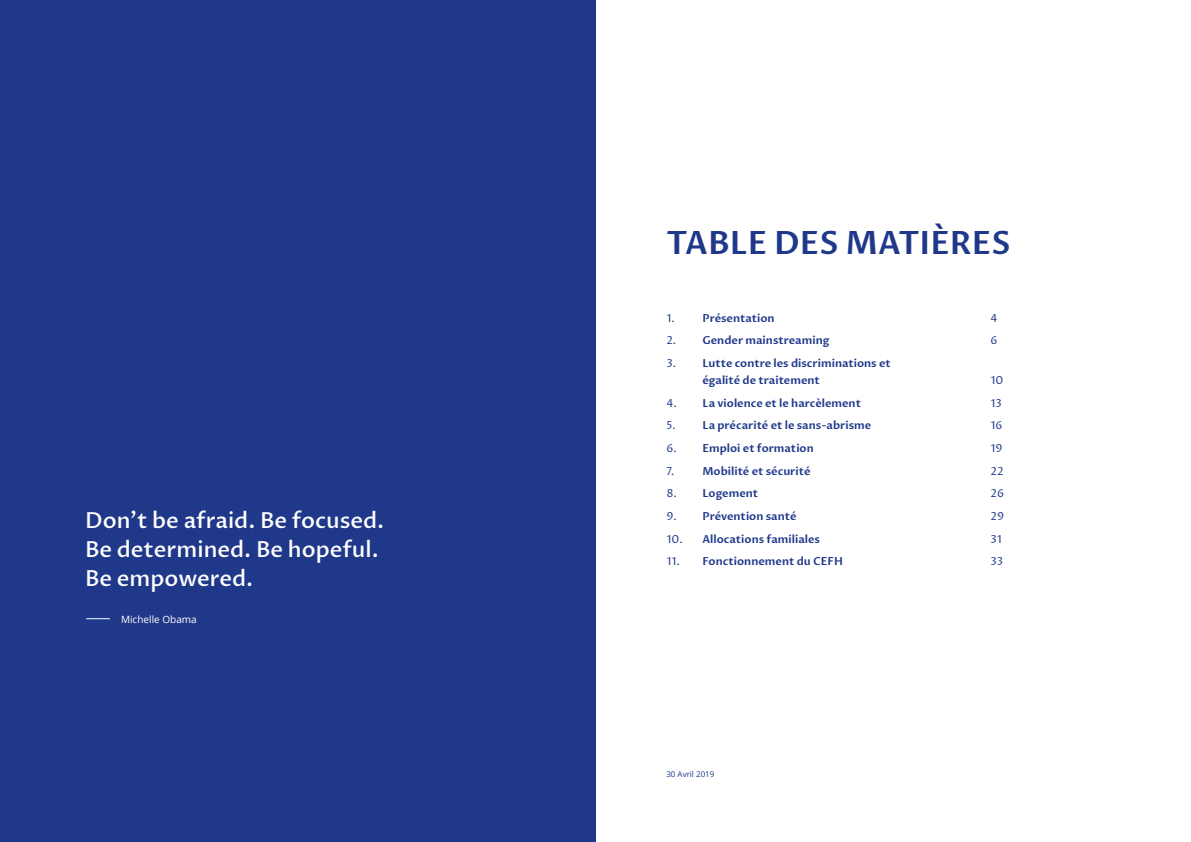
<style>
.page{position:relative;width:1191px;height:842px;background:#fff}
.page>*{position:absolute;margin:0;border:0;box-sizing:border-box;transform-origin:0 0}
.t1{font:600 32px "Proza Libre";color:#1f388a}
.t2{font:500 22px/29px "Proza Libre";color:#fff}
.t3{font:600 11px/17px "Proza Libre";color:#1f388a}
.t4{font:11px "Proza Libre";color:#1f388a}
.t5{font:10px "Open Sans";color:#fff}
.t6{font:8px "Open Sans";color:#1f388a}
.s1{font-weight:400}
</style>
<div class="page">
<div style="left:0;top:0;width:595px;height:842px;background:#1f388a"></div>
<svg style="left:86px;top:618px;width:24px;height:1px"></svg>
<h2 class="t2" style="left:85px;top:506px;width:301px">Don’t be afraid. Be focused.<br>Be determined. Be hopeful.<br>Be empowered.</h2>
<p class="t5" style="left:121px;top:612px;width:77px">Michelle Obama</p>
<h1 class="t1" style="left:666px;top:223px;width:346px">TABLE DES MATIÈRES</h1>
<p class="t4" style="left:666px;top:311px;width:10px">1.</p>
<p class="t3" style="left:702px;top:310px;width:74px">Présentation</p>
<p class="t4" style="left:990px;top:311px;width:8px">4</p>
<p class="t3" style="left:666px;top:332px;width:165px"><span class="s1">2.</span> Gender mainstreaming</p>
<p class="t4" style="left:990px;top:334px;width:9px">6</p>
<p class="t3" style="left:702px;top:355px;width:190px;text-indent:-36px"><span class="s1">3.</span> Lutte contre les discriminations et égalité de traitement</p>
<p class="t4" style="left:990px;top:374px;width:14px">10</p>
<p class="t3" style="left:666px;top:395px;width:196px"><span class="s1">4.</span> La violence et le harcèlement</p>
<p class="t4" style="left:990px;top:396px;width:13px">13</p>
<p class="t4" style="left:666px;top:419px;width:11px">5.</p>
<p class="t3" style="left:702px;top:417px;width:170px">La précarité et le sans-abrisme</p>
<p class="t4" style="left:990px;top:419px;width:14px">16</p>
<p class="t3" style="left:666px;top:440px;width:149px"><span class="s1">6.</span> Emploi et formation</p>
<p class="t4" style="left:990px;top:442px;width:14px">19</p>
<p class="t4" style="left:666px;top:464px;width:10px">7.</p>
<p class="t3" style="left:702px;top:463px;width:110px">Mobilité et sécurité</p>
<p class="t4" style="left:990px;top:464px;width:15px">22</p>
<p class="t3" style="left:666px;top:485px;width:93px"><span class="s1">8.</span> Logement</p>
<p class="t4" style="left:990px;top:487px;width:15px">26</p>
<p class="t3" style="left:666px;top:508px;width:132px"><span class="s1">9.</span> Prévention santé</p>
<p class="t4" style="left:990px;top:510px;width:15px">29</p>
<p class="t3" style="left:666px;top:531px;width:155px"><span class="s1">10.</span> Allocations familiales</p>
<p class="t4" style="left:990px;top:532px;width:13px">31</p>
<p class="t3" style="left:666px;top:553px;width:178px"><span class="s1">11.</span> Fonctionnement du CEFH</p>
<p class="t4" style="left:990px;top:555px;width:14px">33</p>
<p class="t6" style="left:666px;top:768px;width:49px">30 Avril 2019</p>
</div>
